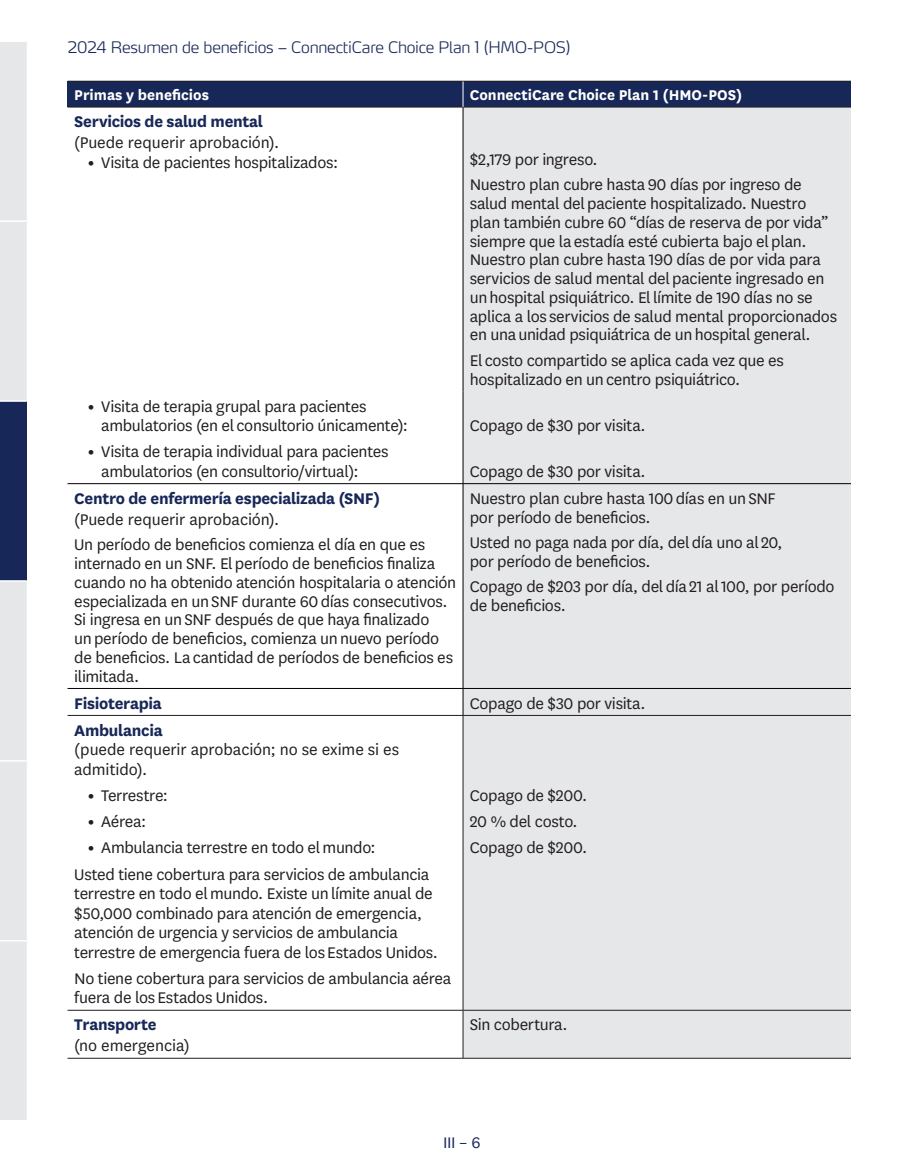
<style>
.page{position:relative;width:905px;height:1175px;background:#fff}
.page>*{position:absolute;margin:0;border:0;box-sizing:border-box;transform-origin:0 0}
.t1{font:18px/18.8px "National";letter-spacing:-.02em;color:#231f20}
.t2{font:700 18px "National";letter-spacing:-.015em;color:#172757}
.t3{font:18px "National";color:#172757}
.t4{font:700 16.5px "National";color:#fff}
.t5{font:300 expanded 15.75px "Max Pro";letter-spacing:-.015em;color:#172757}
.s1{font-weight:800}
</style>
<div class="page">
<svg style="left:0;top:42px;width:27px;height:1077px;background:#c4c7d1"></svg>
<div style="left:463px;top:107px;width:387px;height:284px;background:#e6e7e9"></div>
<div style="left:463px;top:391px;width:387px;height:92px;background:#e6e7e9"></div>
<div style="left:463px;top:483px;width:387px;height:205px;background:#e6e7e9"></div>
<div style="left:463px;top:688px;width:387px;height:27px;background:#e6e7e9"></div>
<div style="left:463px;top:715px;width:387px;height:295px;background:#e6e7e9"></div>
<div style="left:463px;top:1010px;width:387px;height:48px;background:#e6e7e9"></div>
<div style="left:463px;top:81px;width:387px;height:26px;background:#172757"></div>
<div style="left:68px;top:81px;width:395px;height:26px;background:#172757"></div>
<hr style="left:68px;top:107px;width:395px;height:1px;background:#231f20">
<hr style="left:463px;top:107px;width:387px;height:1px;background:#231f20">
<hr style="left:463px;top:107px;width:1px;height:284px;background:#000">
<hr style="left:463px;top:391px;width:1px;height:92px;background:#000">
<hr style="left:68px;top:483px;width:395px;height:1px;background:#000">
<hr style="left:463px;top:483px;width:387px;height:1px;background:#000">
<hr style="left:463px;top:484px;width:1px;height:204px;background:#000">
<hr style="left:68px;top:688px;width:395px;height:1px;background:#000">
<hr style="left:463px;top:688px;width:387px;height:1px;background:#000">
<svg style="left:463px;top:689px;width:1px;height:26px"></svg>
<hr style="left:68px;top:715px;width:395px;height:1px;background:#231f20">
<hr style="left:463px;top:715px;width:387px;height:1px;background:#231f20">
<hr style="left:463px;top:715px;width:1px;height:295px;background:#231f20">
<hr style="left:68px;top:1010px;width:395px;height:1px;background:#231f20">
<hr style="left:463px;top:1010px;width:387px;height:1px;background:#231f20">
<hr style="left:463px;top:1010px;width:1px;height:48px;background:#231f20">
<hr style="left:68px;top:1058px;width:395px;height:1px;background:#231f20">
<hr style="left:463px;top:1058px;width:387px;height:1px;background:#231f20">
<hr style="left:463px;top:81px;width:387px;height:1px;background:#231f20">
<hr style="left:68px;top:81px;width:395px;height:1px;background:#231f20">
<svg style="left:463px;top:81px;width:1px;height:26px"></svg>
<p class="t5" style="left:68px;top:34px;width:504px">2024 Resumen de beneficios – ConnectiCare Choice Plan 1 (HMO-POS)</p>
<p class="t4" style="left:74px;top:84px;width:136px">Primas y beneficios</p>
<p class="t4" style="left:470px;top:84px;width:274px">ConnectiCare Choice Plan 1 (HMO-POS)</p>
<p class="t2" style="left:74px;top:109px;width:190px">Servicios de salud mental</p>
<p class="t1" style="left:74px;top:133px;width:207px">(Puede requerir aprobación).</p>
<p class="t1" style="left:88px;top:152px;width:252px"><span class="s1">•</span> Visita de pacientes hospitalizados:</p>
<p class="t1" style="left:470px;top:149px;width:129px">$2,179 por ingreso.</p>
<p class="t1" style="left:470px;top:175px;width:369px">Nuestro plan cubre hasta 90 días por ingreso de salud mental del paciente hospitalizado. Nuestro plan también cubre 60 “días de reserva de por vida” siempre que la estadía esté cubierta bajo el plan.<br>Nuestro plan cubre hasta 190 días de por vida para servicios de salud mental del paciente ingresado en un hospital psiquiátrico. El límite de 190 días no se aplica a los servicios de salud mental proporcionados en una unidad psiquiátrica de un hospital general.</p>
<p class="t1" style="left:470px;top:350px;width:315px">El costo compartido se aplica cada vez que es hospitalizado en un centro psiquiátrico.</p>
<p class="t1" style="left:470px;top:415px;width:177px">Copago de $30 por visita.</p>
<p class="t1" style="left:470px;top:461px;width:177px">Copago de $30 por visita.</p>
<p class="t1" style="left:101px;top:395px;width:308px;line-height:19.5px;text-indent:-14px"><span class="s1">•</span> Visita de terapia grupal para pacientes ambulatorios (en el consultorio únicamente):</p>
<p class="t1" style="left:101px;top:441px;width:289px;line-height:19.5px;text-indent:-14px"><span class="s1">•</span> Visita de terapia individual para pacientes ambulatorios (en consultorio/virtual):</p>
<p class="t2" style="left:74px;top:485px;width:307px">Centro de enfermería especializada (SNF)</p>
<p class="t1" style="left:74px;top:509px;width:207px">(Puede requerir aprobación).</p>
<p class="t1" style="left:74px;top:535px;width:383px">Un período de beneficios comienza el día en que es internado en un SNF. El período de beneficios finaliza cuando no ha obtenido atención hospitalaria o atención especializada en un SNF durante 60 días consecutivos.<br>Si ingresa en un SNF después de que haya finalizado<br>un período de beneficios, comienza un nuevo período de beneficios. La cantidad de períodos de beneficios es ilimitada.</p>
<p class="t1" style="left:470px;top:488px;width:307px">Nuestro plan cubre hasta 100 días en un SNF por período de beneficios.</p>
<p class="t1" style="left:470px;top:532px;width:314px">Usted no paga nada por día, del día uno al 20, por período de beneficios.</p>
<p class="t1" style="left:470px;top:577px;width:366px">Copago de $203 por día, del día 21 al 100, por período de beneficios.</p>
<p class="t2" style="left:74px;top:690px;width:89px">Fisioterapia</p>
<p class="t1" style="left:470px;top:693px;width:177px">Copago de $30 por visita.</p>
<p class="t2" style="left:74px;top:717px;width:90px">Ambulancia</p>
<p class="t1" style="left:74px;top:739px;width:326px;line-height:19.5px">(puede requerir aprobación; no se exime si es admitido).</p>
<p class="t1" style="left:88px;top:785px;width:82px"><span class="s1">•</span> Terrestre:</p>
<p class="t1" style="left:88px;top:811px;width:60px"><span class="s1">•</span> Aérea:</p>
<p class="t1" style="left:88px;top:837px;width:289px"><span class="s1">•</span> Ambulancia terrestre en todo el mundo:</p>
<p class="t1" style="left:74px;top:863px;width:365px;line-height:19.5px">Usted tiene cobertura para servicios de ambulancia terrestre en todo el mundo. Existe un límite anual de $50,000 combinado para atención de emergencia, atención de urgencia y servicios de ambulancia terrestre de emergencia fuera de los Estados Unidos.</p>
<p class="t1" style="left:74px;top:968px;width:378px;line-height:19.5px">No tiene cobertura para servicios de ambulancia aérea fuera de los Estados Unidos.</p>
<p class="t1" style="left:470px;top:785px;width:119px">Copago de $200.</p>
<p class="t1" style="left:470px;top:811px;width:109px">20 % del costo.</p>
<p class="t1" style="left:470px;top:837px;width:119px">Copago de $200.</p>
<p class="t2" style="left:74px;top:1012px;width:84px">Transporte</p>
<p class="t1" style="left:74px;top:1035px;width:117px">(no emergencia)</p>
<p class="t1" style="left:470px;top:1014px;width:99px">Sin cobertura.</p>
<p class="t3" style="left:443px;top:1130px;width:39px">III – 6</p>
</div>
